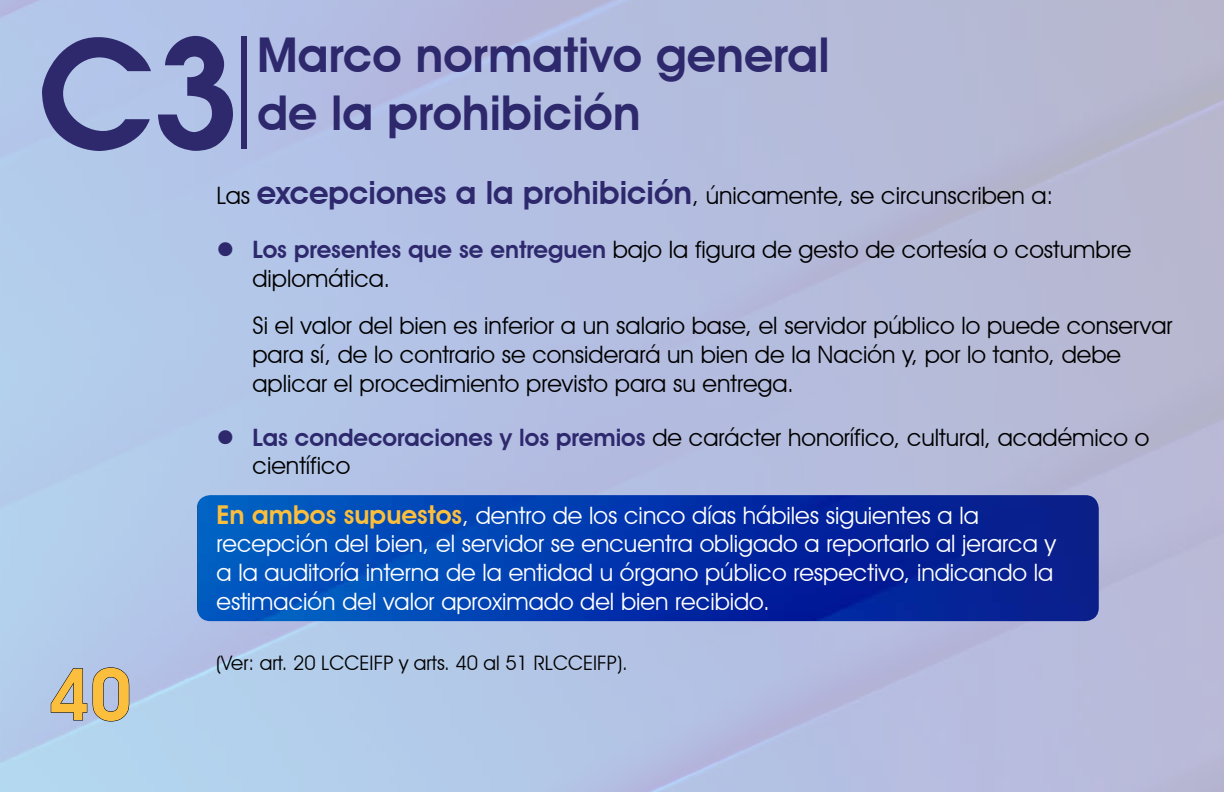
<style>
.page{position:relative;width:1224px;height:792px;background:#fff}
.page>*{position:absolute;margin:0;border:0;box-sizing:border-box;transform-origin:0 0}
.t1{font:700 150px "Avant Garde";color:#2e286d}
.t2{font:600 72px "Avant Garde IT Cby BT";color:#fbbe3d}
.t3{font:600 48px/57.6px "Avant Garde IT Cby BT";color:#2e286d}
.t4{font:24px/28.8px "Avant Garde IT Cby BT";color:#000}
.t5{font:24px/28.8px "Avant Garde IT Cby BT";color:#fff}
.t6{font:20px "Avant Garde IT Cby BT";color:#000}
.s1{font-weight:600;font-size:32px;color:#2e286d}
.s2{color:#2e286d}
.s3{font-weight:600;color:#2e286d}
.s4{font-weight:600;font-size:26px;color:#fbbe3d}
</style>
<div class="page">
<img style="left:0;top:0;width:1224px;height:792px">
<img style="left:197px;top:495px;width:902px;height:126px">
<div style="left:241px;top:36px;width:6px;height:112px;background:#2e286d"></div>
<svg style="left:50px;top:667px;width:80px;height:55px;background:#a0b1d0"></svg>
<h1 class="t1" style="left:39px;top:-14px;width:201px">C3</h1>
<h3 class="t3" style="left:257px;top:26px;width:574px">Marco normativo general de la prohibición</h3>
<p class="t4" style="left:217px;top:181px;width:839px">Las <span class="s1">excepciones a la prohibición</span>, únicamente, se circunscriben a:</p>
<p class="t4" style="left:253px;top:235px;width:880px;text-indent:-36px"><span class="s2">●</span> <span class="s3">Los presentes que se entreguen</span> bajo la figura de gesto de cortesía o costumbre diplomática.</p>
<p class="t4" style="left:253px;top:311px;width:921px">Si el valor del bien es inferior a un salario base, el servidor público lo puede conservar para sí, de lo contrario se considerará un bien de la Nación y, por lo tanto, debe aplicar el procedimiento previsto para su entrega.</p>
<p class="t4" style="left:253px;top:423px;width:898px;text-indent:-36px"><span class="s2">●</span> <span class="s3">Las condecoraciones y los premios</span> de carácter honorífico, cultural, académico o científico</p>
<p class="t5" style="left:217px;top:501px;width:841px"><span class="s4">En ambos supuestos</span>, dentro de los cinco días hábiles siguientes a la recepción del bien, el servidor se encuentra obligado a reportarlo al jerarca y a la auditoría interna de la entidad u órgano público respectivo, indicando la estimación del valor aproximado del bien recibido.</p>
<h2 class="t2" style="left:48px;top:651px;width:85px">40</h2>
<p class="t6" style="left:216px;top:651px;width:413px">(Ver: art. 20 LCCEIFP y arts. 40 al 51 RLCCEIFP).</p>
</div>
